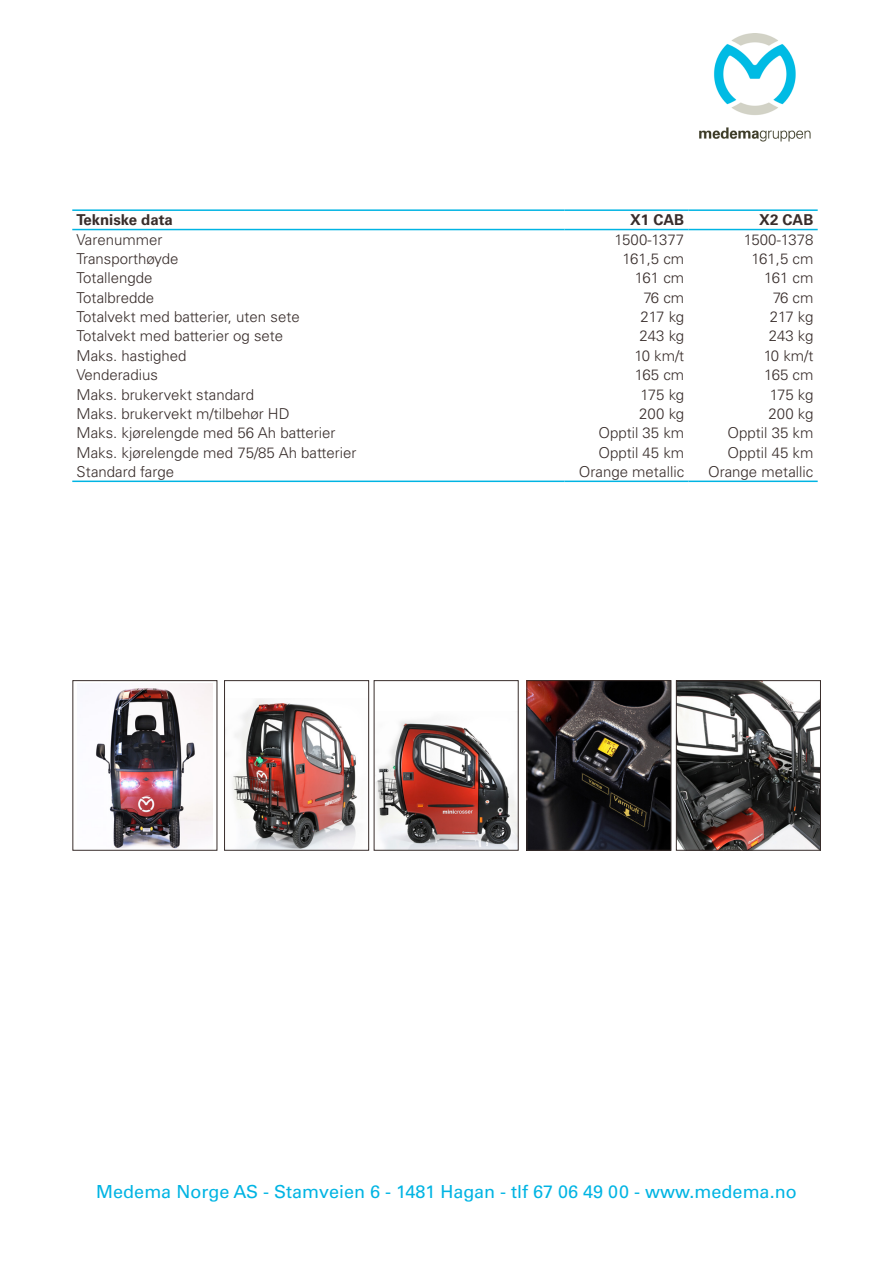
<style>
.page{position:relative;width:893px;height:1263px;background:#fff}
.page>*{position:absolute;margin:0;border:0;box-sizing:border-box;transform-origin:0 0}
.t1{font:18px "Univers LT Std";color:#00b4e3}
.t2{font:300 15px "Univers LT Std";color:#382d2b}
.t3{font:700 15px "Univers LT Std";color:#382d2b}
</style>
<div class="page">
<img style="left:96px;top:684px;width:116px;height:164px">
<img style="left:226px;top:699px;width:131px;height:149px">
<div style="left:224px;top:680px;width:145px;height:170px;border:1px solid #382d2b"></div>
<img style="left:376px;top:719px;width:140px;height:129px">
<img style="left:529px;top:682px;width:140px;height:166px">
<div style="left:527px;top:680px;width:144px;height:170px;border:1px solid #382d2b"></div>
<img style="left:678px;top:682px;width:141px;height:166px">
<div style="left:676px;top:680px;width:145px;height:170px;border:1px solid #382d2b"></div>
<img style="left:699px;top:34px;width:112px;height:108px">
<hr style="left:72px;top:209px;width:492px;height:2px;background:#00b4e3">
<hr style="left:564px;top:209px;width:124px;height:2px;background:#00b4e3">
<hr style="left:688px;top:209px;width:130px;height:2px;background:#00b4e3">
<hr style="left:72px;top:229px;width:492px;height:1px;background:#00b4e3">
<hr style="left:564px;top:229px;width:124px;height:1px;background:#00b4e3">
<hr style="left:688px;top:229px;width:130px;height:1px;background:#00b4e3">
<hr style="left:72px;top:481px;width:492px;height:1px;background:#00b4e3">
<hr style="left:564px;top:481px;width:124px;height:1px;background:#00b4e3">
<hr style="left:688px;top:481px;width:130px;height:1px;background:#00b4e3">
<p class="t3" style="left:77px;top:211px;width:98px">Tekniske data</p>
<p class="t3" style="left:630px;top:211px;width:56px">X1 CAB</p>
<p class="t3" style="left:759px;top:211px;width:56px">X2 CAB</p>
<p class="t2" style="left:77px;top:230px;width:87px">Varenummer</p>
<p class="t2" style="left:614px;top:230px;width:71px">1500-1377</p>
<p class="t2" style="left:744px;top:230px;width:71px">1500-1378</p>
<p class="t2" style="left:77px;top:250px;width:103px">Transporthøyde</p>
<p class="t2" style="left:622px;top:250px;width:63px">161,5 cm</p>
<p class="t2" style="left:752px;top:250px;width:63px">161,5 cm</p>
<p class="t2" style="left:77px;top:269px;width:78px">Totallengde</p>
<p class="t2" style="left:635px;top:269px;width:51px">161 cm</p>
<p class="t2" style="left:764px;top:269px;width:51px">161 cm</p>
<p class="t2" style="left:77px;top:288px;width:79px">Totalbredde</p>
<p class="t2" style="left:644px;top:288px;width:42px">76 cm</p>
<p class="t2" style="left:773px;top:288px;width:42px">76 cm</p>
<p class="t2" style="left:77px;top:308px;width:225px">Totalvekt med batterier, uten sete</p>
<p class="t2" style="left:640px;top:308px;width:45px">217 kg</p>
<p class="t2" style="left:770px;top:308px;width:45px">217 kg</p>
<p class="t2" style="left:77px;top:327px;width:208px">Totalvekt med batterier og sete</p>
<p class="t2" style="left:639px;top:327px;width:46px">243 kg</p>
<p class="t2" style="left:769px;top:327px;width:46px">243 kg</p>
<p class="t2" style="left:77px;top:346px;width:112px">Maks. hastighed</p>
<p class="t2" style="left:634px;top:346px;width:51px">10 km/t</p>
<p class="t2" style="left:764px;top:346px;width:51px">10 km/t</p>
<p class="t2" style="left:77px;top:366px;width:83px">Venderadius</p>
<p class="t2" style="left:635px;top:366px;width:51px">165 cm</p>
<p class="t2" style="left:764px;top:366px;width:51px">165 cm</p>
<p class="t2" style="left:77px;top:385px;width:179px">Maks. brukervekt standard</p>
<p class="t2" style="left:640px;top:385px;width:45px">175 kg</p>
<p class="t2" style="left:770px;top:385px;width:45px">175 kg</p>
<p class="t2" style="left:77px;top:405px;width:214px">Maks. brukervekt m/tilbehør HD</p>
<p class="t2" style="left:639px;top:405px;width:47px">200 kg</p>
<p class="t2" style="left:768px;top:405px;width:47px">200 kg</p>
<p class="t2" style="left:77px;top:424px;width:260px">Maks. kjørelengde med 56 Ah batterier</p>
<p class="t2" style="left:598px;top:424px;width:87px">Opptil 35 km</p>
<p class="t2" style="left:728px;top:424px;width:87px">Opptil 35 km</p>
<p class="t2" style="left:77px;top:443px;width:281px">Maks. kjørelengde med 75/85 Ah batterier</p>
<p class="t2" style="left:598px;top:443px;width:87px">Opptil 45 km</p>
<p class="t2" style="left:728px;top:443px;width:87px">Opptil 45 km</p>
<p class="t2" style="left:77px;top:463px;width:99px">Standard farge</p>
<p class="t2" style="left:579px;top:463px;width:107px">Orange metallic</p>
<p class="t2" style="left:708px;top:463px;width:107px">Orange metallic</p>
<p class="t1" style="left:96px;top:1181px;width:702px">Medema Norge AS - Stamveien 6 - 1481 Hagan - tlf 67 06 49 00 - www.medema.no</p>
</div>
